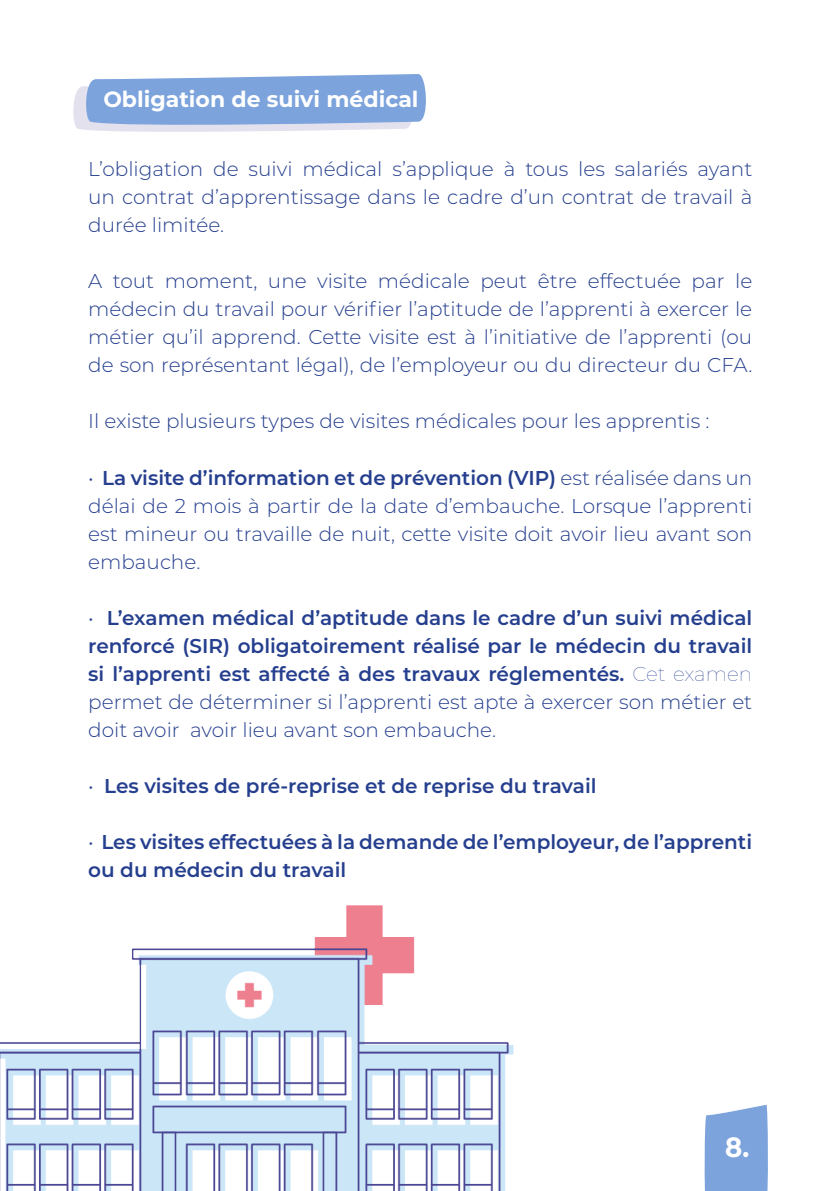
<style>
.page{position:relative;width:840px;height:1191px;background:#fff}
.page>*{position:absolute;margin:0;border:0;box-sizing:border-box;transform-origin:0 0}
.t1{font:700 27.8px "Montserrat";color:#fff;scale:.93 1}
.Style_de_paragraphe{font:700 22px "Montserrat";color:#fff}
.Style_de_paragraphe-2{font:300 20px/28px "Montserrat";color:#253f8e;text-align:justify}
.Style_de_paragraphe-3{font:600 20px/28px "Montserrat";color:#253f8e;text-align:justify}
.s1{font-weight:600}
.s2{font-weight:300}
.s3{font-weight:100}
</style>
<div class="page">
<svg style="left:704px;top:1104px;width:64px;height:87px;background:#88abdf"></svg>
<svg style="left:73px;top:74px;width:353px;height:58px;background:#96b3e1"></svg>
<img style="left:0;top:905px;width:514px;height:286px">
<hr style="left:839px;top:72px;width:1px;height:1119px;background:#7ca3dc">
<p class="Style_de_paragraphe" style="left:103px;top:83px;width:316px">Obligation de suivi médical</p>
<p class="Style_de_paragraphe-2" style="left:88px;top:155px;width:665px">L’obligation de suivi médical s’applique à tous les salariés ayant un contrat d’apprentissage dans le cadre d’un contrat de travail à durée limitée.</p>
<p class="Style_de_paragraphe-2" style="left:88px;top:267px;width:665px">A tout moment, une visite médicale peut être effectuée par le médecin du travail pour vérifier l’aptitude de l’apprenti à exercer le métier qu’il apprend. Cette visite est à l’initiative de l’apprenti (ou de son représentant légal), de l’employeur ou du directeur du CFA.</p>
<p class="Style_de_paragraphe-2" style="left:88px;top:407px;width:622px">Il existe plusieurs types de visites médicales pour les apprentis :</p>
<p class="Style_de_paragraphe-2" style="left:88px;top:463px;width:665px">• <span class="s1">La visite d’information et de prévention (VIP)</span> est réalisée dans un délai de 2 mois à partir de la date d’embauche. Lorsque l’apprenti est mineur ou travaille de nuit, cette visite doit avoir lieu avant son embauche.</p>
<p class="Style_de_paragraphe-3" style="left:88px;top:602px;width:665px"><span class="s2">•</span> L’examen médical d’aptitude dans le cadre d’un suivi médical renforcé (SIR) obligatoirement réalisé par le médecin du travail si l’apprenti est affecté à des travaux réglementés. <span class="s3">Cet examen </span><span class="s2">permet de déterminer si l’apprenti est apte à exercer son métier et doit avoir avoir lieu avant son embauche.</span></p>
<p class="Style_de_paragraphe-3" style="left:88px;top:770px;width:509px"><span class="s2">•</span> Les visites de pré-reprise et de reprise du travail</p>
<p class="Style_de_paragraphe-3" style="left:88px;top:826px;width:665px"><span class="s2">•</span> Les visites effectuées à la demande de l’employeur, de l’apprenti ou du médecin du travail</p>
<p class="t1" style="left:724px;top:1127px;width:28px">8.</p>
</div>
